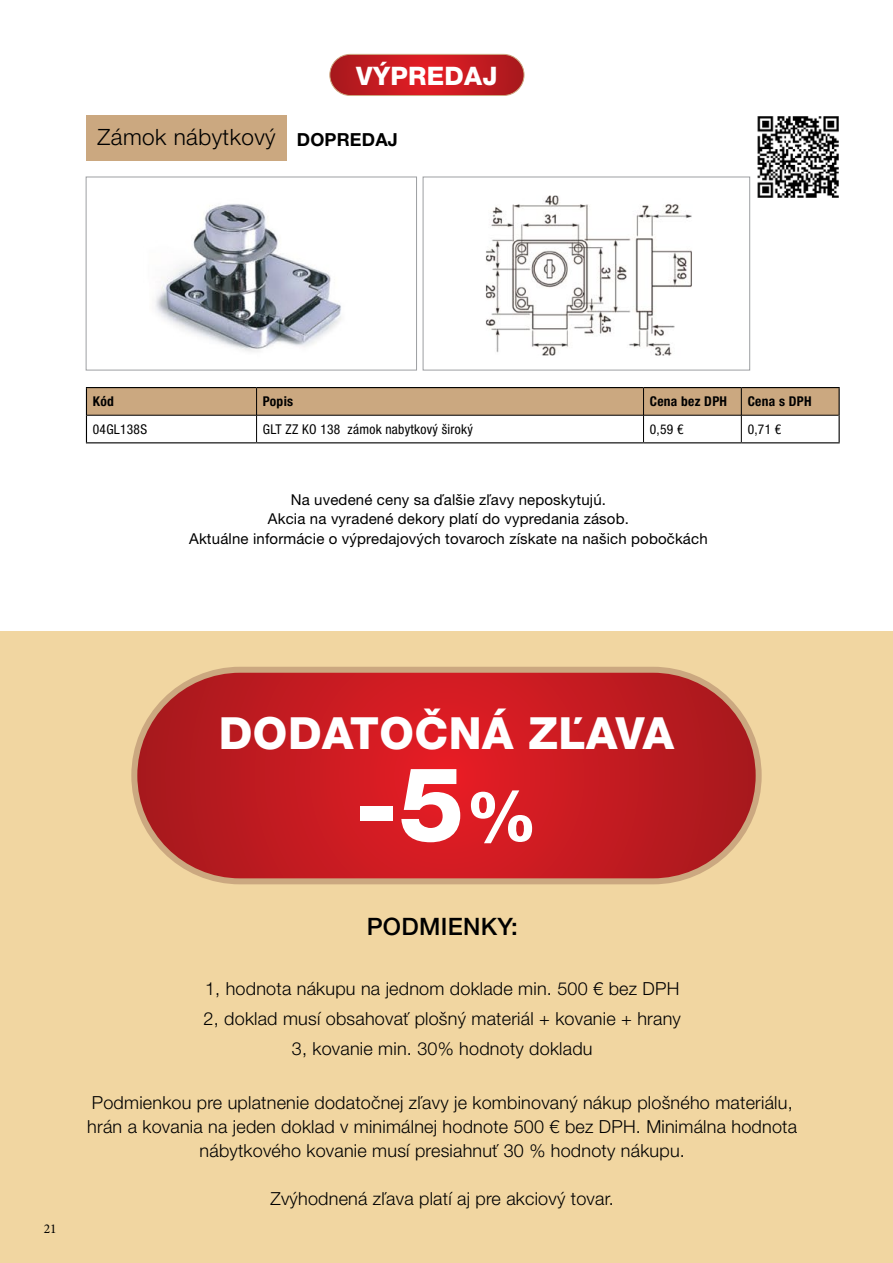
<style>
.page{position:relative;width:893px;height:1263px;background:#fff}
.page>*{position:absolute;margin:0;border:0;box-sizing:border-box;transform-origin:0 0}
.t1{font:800 103.65px "Helvetica Neue LT Pro";color:#fff}
.t2{font:800 44.4px "Helvetica Neue LT Pro";letter-spacing:.01em;color:#fff}
.t3{font:800 25.5px "Helvetica Neue LT Pro";letter-spacing:.01em;color:#fff}
.t4{font:500 24px "Helvetica Neue LT Pro";letter-spacing:.01em;color:#000}
.t5{font:300 22.5px "Helvetica Neue LT Pro";letter-spacing:.02em;color:#000}
.t6{font:300 18px/30px "Helvetica Neue LT Pro";letter-spacing:.01em;color:#000;text-align:center}
.t7{font:700 18px "Helvetica Neue LT Pro";letter-spacing:.01em;color:#000}
.t8{font:15px/19.5px "Helvetica Neue LT Pro";letter-spacing:.01em;color:#000;text-align:center}
.t9{font:condensed 13.5px "Helvetica Neue LT Pro";letter-spacing:.02em;color:#000}
.t10{font:700 condensed 13.5px "Helvetica Neue LT Pro";letter-spacing:.02em;color:#000}
.t11{font:13.5px "Minion Pro";color:#000}
.s1{font-size:70.35px}
</style>
<div class="page">
<div style="left:0;top:632px;width:893px;height:631px;background:#f1d6a1"></div>
<svg style="left:134px;top:670px;width:625px;height:211px;background:#c51c22"></svg>
<div style="left:131px;top:667px;width:631px;height:217px;border:6px solid #cba880;border-radius:106px"></div>
<img style="left:155px;top:204px;width:186px;height:148px">
<div style="left:86px;top:177px;width:331px;height:193px;border:1px solid #9d9fa2"></div>
<img style="left:485px;top:195px;width:207px;height:161px">
<div style="left:423px;top:177px;width:327px;height:193px;border:1px solid #9d9fa2"></div>
<div style="left:86px;top:116px;width:201px;height:45px;background:#cba880"></div>
<hr style="left:86px;top:442px;width:171px;height:1px;background:#000">
<hr style="left:257px;top:442px;width:386px;height:1px;background:#000">
<hr style="left:643px;top:442px;width:98px;height:1px;background:#000">
<hr style="left:741px;top:442px;width:99px;height:1px;background:#000">
<hr style="left:86px;top:387px;width:171px;height:1px;background:#000">
<hr style="left:257px;top:387px;width:386px;height:1px;background:#000">
<hr style="left:643px;top:387px;width:98px;height:1px;background:#000">
<hr style="left:741px;top:387px;width:99px;height:1px;background:#000">
<svg style="left:86px;top:388px;width:754px;height:54px"></svg>
<img style="left:758px;top:116px;width:81px;height:81px">
<svg style="left:330px;top:54px;width:194px;height:42px;background:#c61b21"></svg>
<div style="left:329px;top:54px;width:195px;height:42px;border:1px solid #cba880;border-radius:21px"></div>
<p class="t5" style="left:98px;top:123px;width:179px">Zámok nábytkový</p>
<h3 class="t3" style="left:356px;top:61px;width:143px">VÝPREDAJ</h3>
<p class="t7" style="left:297px;top:129px;width:102px">DOPREDAJ</p>
<p class="t10" style="left:93px;top:393px;width:23px">Kód</p>
<p class="t10" style="left:263px;top:393px;width:32px">Popis</p>
<p class="t10" style="left:650px;top:393px;width:79px">Cena bez DPH</p>
<p class="t10" style="left:748px;top:393px;width:65px">Cena s DPH</p>
<p class="t9" style="left:93px;top:421px;width:56px">04GL138S</p>
<p class="t9" style="left:263px;top:421px;width:211px">GLT ZZ KO 138 zámok nabytkový široký</p>
<p class="t9" style="left:650px;top:421px;width:35px">0,59 €</p>
<p class="t9" style="left:748px;top:421px;width:35px">0,71 €</p>
<p class="t8" style="left:189px;top:489px;width:520px">Na uvedené ceny sa ďalšie zľavy neposkytujú.<br>Akcia na vyradené dekory platí do vypredania zásob.<br>Aktuálne informácie o výpredajových tovaroch získate na našich pobočkách</p>
<p class="t11" style="left:44px;top:1219px;width:14px">21</p>
<h2 class="t2" style="left:219px;top:706px;width:457px">DODATOČNÁ ZĽAVA</h2>
<h1 class="t1" style="left:356px;top:743px;width:183px">-5<span class="s1">%</span></h1>
<h3 class="t4" style="left:367px;top:912px;width:153px">PODMIENKY:</h3>
<p class="t6" style="left:204px;top:973px;width:479px">1, hodnota nákupu na jednom doklade min. 500 € bez DPH<br>2, doklad musí obsahovať plošný materiál + kovanie + hrany<br>3, kovanie min. 30% hodnoty dokladu</p>
<p class="t6" style="left:87px;top:1090px;width:711px;line-height:24px">Podmienkou pre uplatnenie dodatočnej zľavy je kombinovaný nákup plošného materiálu, hrán a kovania na jeden doklad v minimálnej hodnote 500 € bez DPH. Minimálna hodnota nábytkového kovanie musí presiahnuť 30 % hodnoty nákupu.</p>
<p class="t6" style="left:271px;top:1183px;width:345px">Zvýhodnená zľava platí aj pre akciový tovar.</p>
</div>
